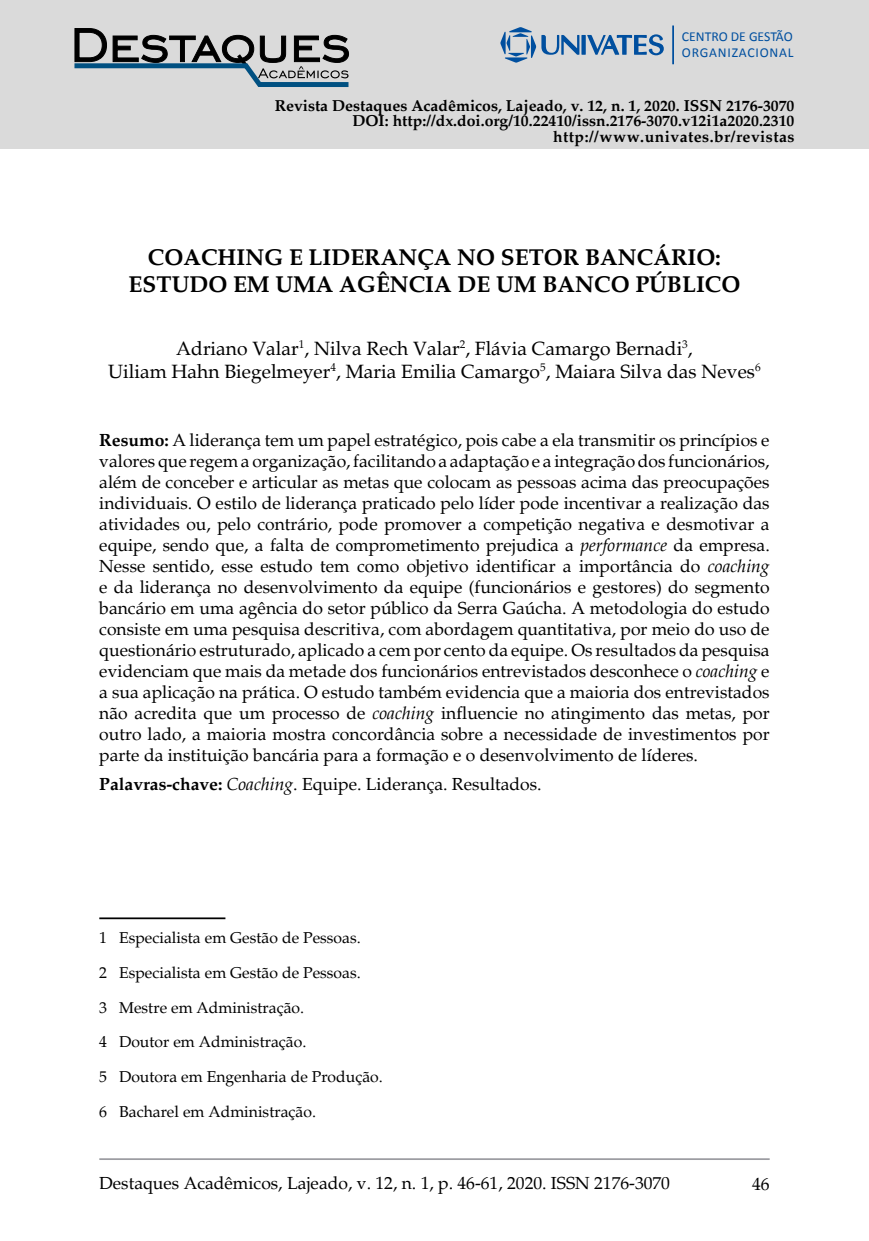
<style>
.page{position:relative;width:869px;height:1241px;background:#fff}
.page>*{position:absolute;margin:0;border:0;box-sizing:border-box;transform-origin:0 0}
.t1{font:700 22.75px/27.3px "Palatino";color:#000;text-align:center}
.t2{font:19.25px/23.1px "Palatino";color:#000;text-align:center}
.t3{font:17.5px/21px "Palatino";color:#000;text-align:justify}
.t4{font:15.75px "Palatino";color:#000}
.t5{font:700 15.75px/15.8px "Palatino";color:#000;text-align:right}
.t6{font:13.65px/16.4px "Calibri";letter-spacing:.05em;color:#004f9f}
.s1{font-weight:700}
.s2{font-style:italic}
</style>
<div class="page">
<hr style="left:99px;top:1157px;width:670px;height:2px;background:#9c9da2">
<div style="left:0;top:0;width:868px;height:149px;background:#dadada"></div>
<svg style="left:581px;top:35px;width:4px;height:20px"></svg>
<svg style="left:587px;top:34px;width:76px;height:21px"></svg>
<svg style="left:500px;top:27px;width:79px;height:36px"></svg>
<hr style="left:672px;top:25px;width:1px;height:39px;background:#004f9f">
<svg style="left:74px;top:28px;width:275px;height:59px"></svg>
<hr style="left:99px;top:917px;width:126px;height:2px;background:#000">
<p class="t6" style="left:681px;top:28px;width:113px">CENTRO DE GESTÃO<br>ORGANIZACIONAL</p>
<p class="t5" style="left:274px;top:98px;width:521px">Revista Destaques Acadêmicos, Lajeado, v. 12, n. 1, 2020. ISSN 2176-3070<br>DOI: http://dx.doi.org/10.22410/issn.2176-3070.v12i1a2020.2310 http://www.univates.br/revistas</p>
<h1 class="t1" style="left:129px;top:243px;width:613px">COACHING E LIDERANÇA NO SETOR BANCÁRIO:<br>ESTUDO EM UMA AGÊNCIA DE UM BANCO PÚBLICO</h1>
<p class="t2" style="left:108px;top:337px;width:653px">Adriano Valar<sup>1</sup>, Nilva Rech Valar<sup>2</sup>, Flávia Camargo Bernadi<sup>3</sup>,<br>Uiliam Hahn Biegelmeyer<sup>4</sup>, Maria Emilia Camargo<sup>5</sup>, Maiara Silva das Neves<sup>6</sup></p>
<p class="t3" style="left:99px;top:430px;width:671px"><span class="s1">Resumo:</span> A liderança tem um papel estratégico, pois cabe a ela transmitir os princípios e valores que regem a organização, facilitando a adaptação e a integração dos funcionários, além de conceber e articular as metas que colocam as pessoas acima das preocupações individuais. O estilo de liderança praticado pelo líder pode incentivar a realização das atividades ou, pelo contrário, pode promover a competição negativa e desmotivar a equipe, sendo que, a falta de comprometimento prejudica a <span class="s2">performance</span> da empresa.<br>Nesse sentido, esse estudo tem como objetivo identificar a importância do <span class="s2">coaching </span>e da liderança no desenvolvimento da equipe (funcionários e gestores) do segmento bancário em uma agência do setor público da Serra Gaúcha. A metodologia do estudo consiste em uma pesquisa descritiva, com abordagem quantitativa, por meio do uso de questionário estruturado, aplicado a cem por cento da equipe. Os resultados da pesquisa evidenciam que mais da metade dos funcionários entrevistados desconhece o <span class="s2">coaching</span> e a sua aplicação na prática. O estudo também evidencia que a maioria dos entrevistados não acredita que um processo de <span class="s2">coaching</span> influencie no atingimento das metas, por outro lado, a maioria mostra concordância sobre a necessidade de investimentos por parte da instituição bancária para a formação e o desenvolvimento de líderes.</p>
<p class="t3" style="left:99px;top:773px;width:443px"><span class="s1">Palavras-chave:</span> <span class="s2">Coaching</span>. Equipe. Liderança. Resultados.</p>
<p class="t4" style="left:99px;top:928px;width:263px">1 Especialista em Gestão de Pessoas.</p>
<p class="t4" style="left:99px;top:963px;width:263px">2 Especialista em Gestão de Pessoas.</p>
<p class="t4" style="left:99px;top:997px;width:206px">3 Mestre em Administração.</p>
<p class="t4" style="left:99px;top:1032px;width:208px">4 Doutor em Administração.</p>
<p class="t4" style="left:99px;top:1067px;width:285px">5 Doutora em Engenharia de Produção.</p>
<p class="t4" style="left:99px;top:1101px;width:218px">6 Bacharel em Administração.</p>
<p class="t3" style="left:99px;top:1172px;width:572px">Destaques Acadêmicos, Lajeado, v. 12, n. 1, p. 46-61, 2020. ISSN 2176-3070</p>
<p class="t3" style="left:751px;top:1173px;width:19px">46</p>
</div>
